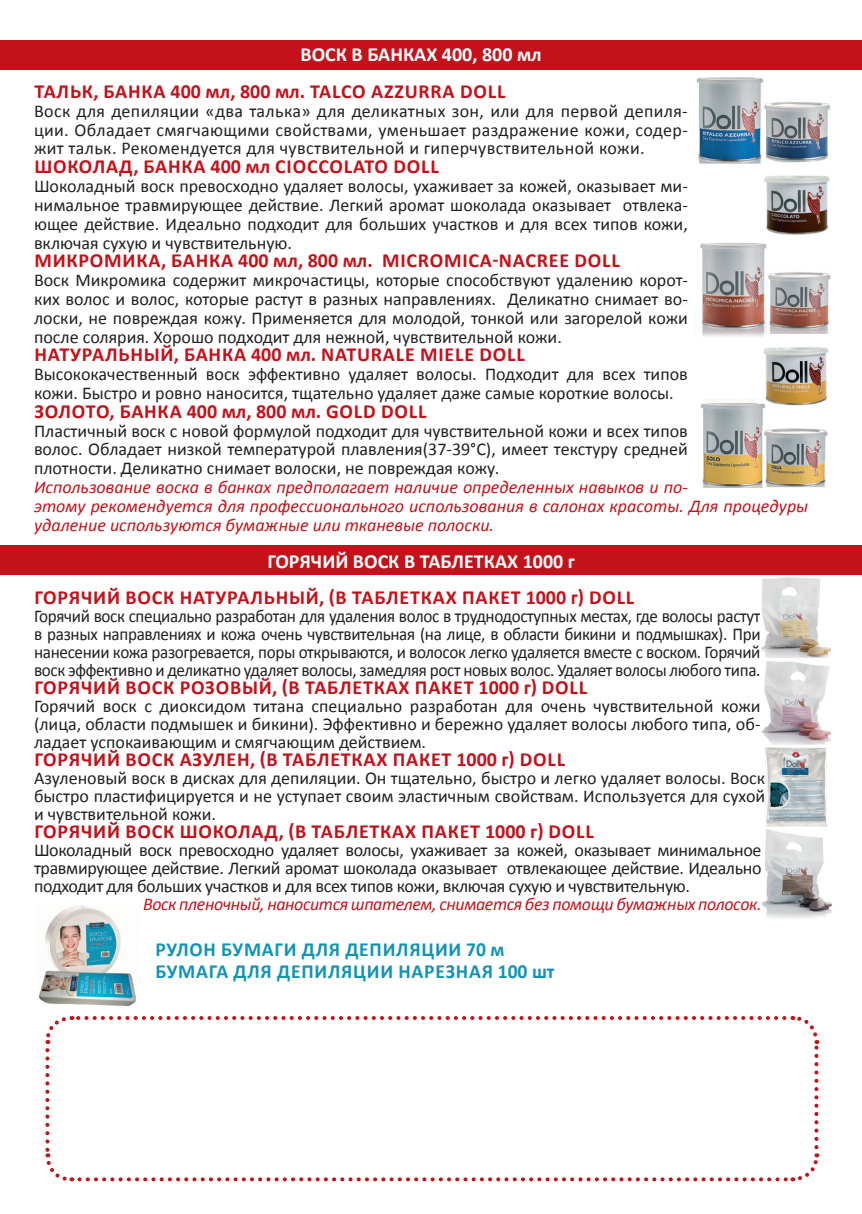
<style>
.page{position:relative;width:862px;height:1214px;background:#fff}
.page>*{position:absolute;margin:0;border:0;box-sizing:border-box;transform-origin:0 0}
.t1{font:700 20px "Calibri";letter-spacing:.04em;color:#c4121a}
.t2{font:700 20px/22px "Calibri";letter-spacing:.04em;color:#1294b5}
.t3{font:700 20px "Calibri";color:#fff}
.t4{font:18px/18.8px "Calibri";color:#231f20;text-align:justify}
.t5{font:18px/18px "Calibri";color:#231f20;text-align:justify;scale:.95 1}
.t6{font:italic 18px/18.8px "Calibri";color:#c4121a}
.t7{font:italic 18px "Calibri";letter-spacing:-.02em;color:#c4121a}
</style>
<div class="page">
<div style="left:0;top:40px;width:862px;height:29px;background:#c4121a"></div>
<div style="left:0;top:545px;width:862px;height:29px;background:#c4121a"></div>
<img style="left:761px;top:577px;width:70px;height:81px">
<img style="left:761px;top:661px;width:70px;height:83px">
<img style="left:765px;top:747px;width:61px;height:79px">
<img style="left:762px;top:829px;width:70px;height:90px">
<img style="left:700px;top:242px;width:67px;height:95px">
<img style="left:764px;top:175px;width:66px;height:60px">
<img style="left:768px;top:272px;width:63px;height:61px">
<img style="left:696px;top:77px;width:68px;height:87px">
<img style="left:765px;top:101px;width:65px;height:62px">
<img style="left:762px;top:95px;width:3px;height:69px">
<img style="left:700px;top:403px;width:128px;height:84px">
<img style="left:762px;top:347px;width:67px;height:61px">
<img style="left:38px;top:905px;width:98px;height:102px">
<svg style="left:45px;top:1049px;width:27px;height:133px"></svg>
<svg style="left:79px;top:1153px;width:741px;height:29px"></svg>
<svg style="left:792px;top:1016px;width:28px;height:131px"></svg>
<svg style="left:45px;top:1016px;width:739px;height:27px"></svg>
<p class="t3" style="left:300px;top:42px;width:243px">ВОСК В БАНКАХ 400, 800 мл</p>
<p class="t1" style="left:34px;top:79px;width:472px">ТАЛЬК, БАНКА 400 мл, 800 мл. TALCO AZZURRA DOLL</p>
<p class="t4" style="left:34px;top:101px;width:655px">Воск для депиляции «два талька» для деликатных зон, или для первой депиля&shy;ции. Обладает смягчающими свойствами, уменьшает раздражение кожи, содер&shy;жит тальк. Рекомендуется для чувствительной и гиперчувствительной кожи.</p>
<p class="t1" style="left:34px;top:154px;width:406px">ШОКОЛАД, БАНКА 400 мл CIOCCOLATO DOLL</p>
<p class="t4" style="left:34px;top:177px;width:655px">Шоколадный воск превосходно удаляет волосы, ухаживает за кожей, оказывает ми&shy;нимальное травмирующее действие. Легкий аромат шоколада оказывает отвлека&shy;ющее действие. Идеально подходит для больших участков и для всех типов кожи, включая сухую и чувствительную.</p>
<p class="t1" style="left:34px;top:248px;width:587px">МИКРОМИКА, БАНКА 400 мл, 800 мл. MICROMICA-NACREE DOLL</p>
<p class="t4" style="left:34px;top:271px;width:655px">Воск Микромика содержит микрочастицы, которые способствуют удалению корот&shy;ких волос и волос, которые растут в разных направлениях. Деликатно снимает во&shy;лоски, не повреждая кожу. Применяется для молодой, тонкой или загорелой кожи после солярия. Хорошо подходит для нежной, чувствительной кожи.</p>
<p class="t1" style="left:34px;top:342px;width:492px">НАТУРАЛЬНЫЙ, БАНКА 400 мл. NATURALE MIELE DOLL</p>
<p class="t4" style="left:34px;top:365px;width:655px">Высококачественный воск эффективно удаляет волосы. Подходит для всех типов кожи. Быстро и ровно наносится, тщательно удаляет даже самые короткие волосы.</p>
<p class="t1" style="left:34px;top:398px;width:393px">ЗОЛОТО, БАНКА 400 мл, 800 мл. GOLD DOLL</p>
<p class="t4" style="left:34px;top:421px;width:655px">Пластичный воск с новой формулой подходит для чувствительной кожи и всех типов волос. Обладает низкой температурой плавления(37-39°С), имеет текстуру средней плотности. Деликатно снимает волоски, не повреждая кожу.</p>
<p class="t6" style="left:34px;top:477px;width:776px">Использование воска в банках предполагает наличие определенных навыков и по-<br>этому рекомендуется для профессионального использования в салонах красоты. Для процедуры удаление используются бумажные или тканевые полоски.</p>
<p class="t3" style="left:267px;top:548px;width:309px">ГОРЯЧИЙ ВОСК В ТАБЛЕТКАХ 1000 г</p>
<p class="t1" style="left:34px;top:584px;width:601px">ГОРЯЧИЙ ВОСК НАТУРАЛЬНЫЙ, (В ТАБЛЕТКАХ ПАКЕТ 1000 г) DOLL</p>
<p class="t5" style="left:34px;top:606px;width:766px">Горячий воск специально разработан для удаления волос в труднодоступных местах, где волосы растут в разных направлениях и кожа очень чувствительная (на лице, в области бикини и подмышках). При нанесении кожа разогревается, поры открываются, и волосок легко удаляется вместе с воском. Горячий воск эффективно и деликатно удаляет волосы, замедляя рост новых волос. Удаляет волосы любого типа.</p>
<p class="t1" style="left:34px;top:674px;width:554px">ГОРЯЧИЙ ВОСК РОЗОВЫЙ, (В ТАБЛЕТКАХ ПАКЕТ 1000 г) DOLL</p>
<p class="t4" style="left:34px;top:696px;width:728px;line-height:18px">Горячий воск с диоксидом титана специально разработан для очень чувствительной кожи (лица, области подмышек и бикини). Эффективно и бережно удаляет волосы любого типа, об&shy;ладает успокаивающим и смягчающим действием.</p>
<p class="t1" style="left:34px;top:746px;width:532px">ГОРЯЧИЙ ВОСК АЗУЛЕН, (В ТАБЛЕТКАХ ПАКЕТ 1000 г) DOLL</p>
<p class="t4" style="left:34px;top:768px;width:733px;line-height:18px">Азуленовый воск в дисках для депиляции. Он тщательно, быстро и легко удаляет волосы. Воск быстро пластифицируется и не уступает своим эластичным свойствам. Используется для сухой и чувствительной кожи.</p>
<p class="t1" style="left:34px;top:818px;width:561px">ГОРЯЧИЙ ВОСК ШОКОЛАД, (В ТАБЛЕТКАХ ПАКЕТ 1000 г) DOLL</p>
<p class="t4" style="left:34px;top:840px;width:729px;line-height:18px">Шоколадный воск превосходно удаляет волосы, ухаживает за кожей, оказывает минимальное травмирующее действие. Легкий аромат шоколада оказывает отвлекающее действие. Идеально подходит для больших участков и для всех типов кожи, включая сухую и чувствительную.</p>
<p class="t7" style="left:143px;top:891px;width:620px">Воск пленочный, наносится шпателем, снимается без помощи бумажных полосок.</p>
<p class="t2" style="left:155px;top:938px;width:401px">РУЛОН БУМАГИ ДЛЯ ДЕПИЛЯЦИИ 70 м<br>БУМАГА ДЛЯ ДЕПИЛЯЦИИ НАРЕЗНАЯ 100 шт</p>
</div>
